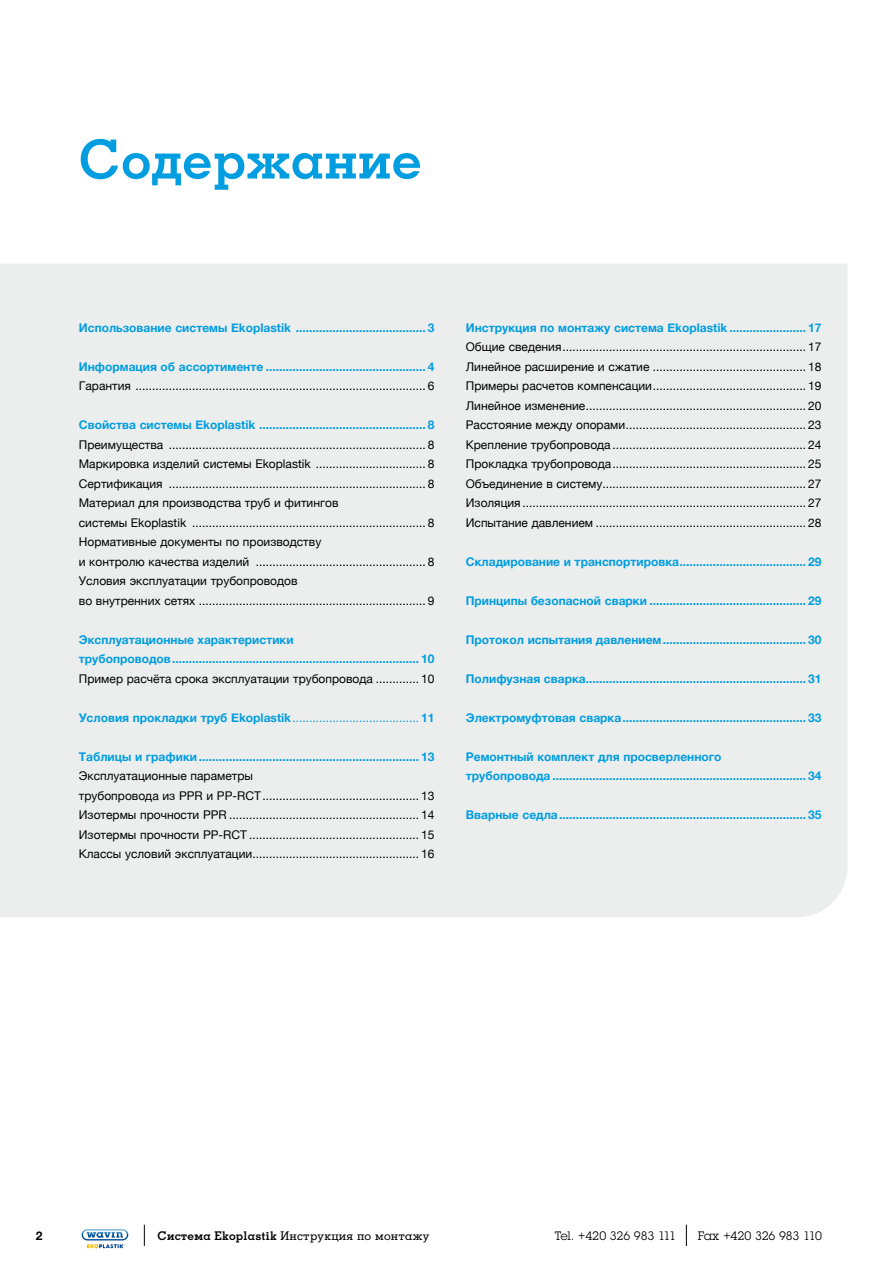
<style>
.page{position:relative;width:893px;height:1263px;background:#fff}
.page>*{position:absolute;margin:0;border:0;box-sizing:border-box;transform-origin:0 0}
.t1{font:700 54px "Memphis LTCYR";letter-spacing:.01em;color:#009ee0}
.t2{font:12px/19.5px "Helvetica Neue";color:#000}
.t3{font:700 12px/19.5px "Helvetica Neue";color:#009ee0}
.t4{font:12px "Helvetica Neue";color:#009ee0}
.t5{font:500 12px "Memphis LTCYR";letter-spacing:.02em;color:#000}
.t6{font:12px "Lubalin Graphfor Wavin";letter-spacing:-.02em;color:#000}
.t7{font:700 12px "Helvetica Neue LT Pro";color:#000}
.s1{font-weight:700}
</style>
<div class="page">
<svg style="left:82px;top:1229px;width:46px;height:19px"></svg>
<svg style="left:144px;top:1225px;width:1px;height:21px"></svg>
<svg style="left:686px;top:1225px;width:1px;height:21px"></svg>
<div style="left:0;top:264px;width:847px;height:653px;background:#eceded"></div>
<h1 class="t1" style="left:79px;top:129px;width:345px">Содержание</h1>
<p class="t3" style="left:79px;top:318px;width:357px">Использование системы Ekoplastik ....................................... 3</p>
<p class="t3" style="left:79px;top:357px;width:357px">Информация об ассортименте ................................................ 4</p>
<p class="t2" style="left:79px;top:377px;width:357px">Гарантия ....................................................................................... 6</p>
<p class="t3" style="left:79px;top:415px;width:357px">Свойства системы Ekoplastik .................................................. 8</p>
<p class="t2" style="left:79px;top:435px;width:357px">Преимущества ............................................................................. 8<br>Маркировка изделий системы Ekoplastik ................................. 8<br>Сертификация ............................................................................. 8<br>Материал для производства труб и фитингов<br>системы Ekoplastik ...................................................................... 8<br>Нормативные документы по производству<br>и контролю качества изделий ................................................... 8<br>Условия эксплуатации трубопроводов<br>во внутренних сетях .................................................................... 9</p>
<p class="t3" style="left:79px;top:630px;width:357px">эксплуатационные характеристики трубопроводов.......................................................................... 10</p>
<p class="t2" style="left:79px;top:669px;width:357px">Пример расчёта срока эксплуатации трубопровода ............. 10</p>
<p class="t4" style="left:79px;top:709px;width:357px"><span class="s1">условия прокладки труб Ekoplastik</span>...................................... <span class="s1">11</span></p>
<p class="t3" style="left:79px;top:747px;width:357px">Таблицы и графики .................................................................. 13</p>
<p class="t2" style="left:79px;top:767px;width:357px">Эксплуатационные параметры<br>трубопровода из PPR и PP-RCT............................................... 13<br>Изотермы прочности PPR ......................................................... 14<br>Изотермы прочности PP-RCT ................................................... 15<br>Классы условий эксплуатации.................................................. 16</p>
<p class="t3" style="left:466px;top:318px;width:357px">Инструкция по монтажу системa Ekoplastik ....................... 17</p>
<p class="t2" style="left:466px;top:338px;width:357px;text-align:justify">Общие сведения......................................................................... 17<br>Линейное расширение и сжатие .............................................. 18<br>Примеры расчетов компенсации.............................................. 19<br>Линейное изменение.................................................................. 20<br>Расстояние между опорами...................................................... 23<br>Крепление трубопровода .......................................................... 24<br>Прокладка трубопровода.......................................................... 25<br>Объединение в систему............................................................. 27<br>Изоляция ..................................................................................... 27<br>Испытание давлением ............................................................... 28</p>
<p class="t3" style="left:466px;top:552px;width:357px">Складирование и транспортировка...................................... 29</p>
<p class="t3" style="left:466px;top:591px;width:357px">Принципы безопасной сварки ............................................... 29</p>
<p class="t3" style="left:466px;top:630px;width:357px">Протокол испытания давлением........................................... 30</p>
<p class="t3" style="left:466px;top:669px;width:357px">Полифузная сварка.................................................................. 31</p>
<p class="t3" style="left:466px;top:708px;width:357px">Электромуфтовая сварка....................................................... 33</p>
<p class="t3" style="left:466px;top:747px;width:357px">Ремонтный комплект для просверленного<br>трубопровода ............................................................................ 34</p>
<p class="t3" style="left:466px;top:805px;width:357px">Вварные седла.......................................................................... 35</p>
<p class="t7" style="left:36px;top:1228px;width:8px">2</p>
<p class="t5" style="left:157px;top:1229px;width:273px"><span class="s1">Система Ekoplastik</span> Инструкция по монтажу</p>
<p class="t6" style="left:555px;top:1228px;width:123px">Tel. +420 326 983 111</p>
<p class="t6" style="left:698px;top:1228px;width:126px">Fax +420 326 983 110</p>
</div>
